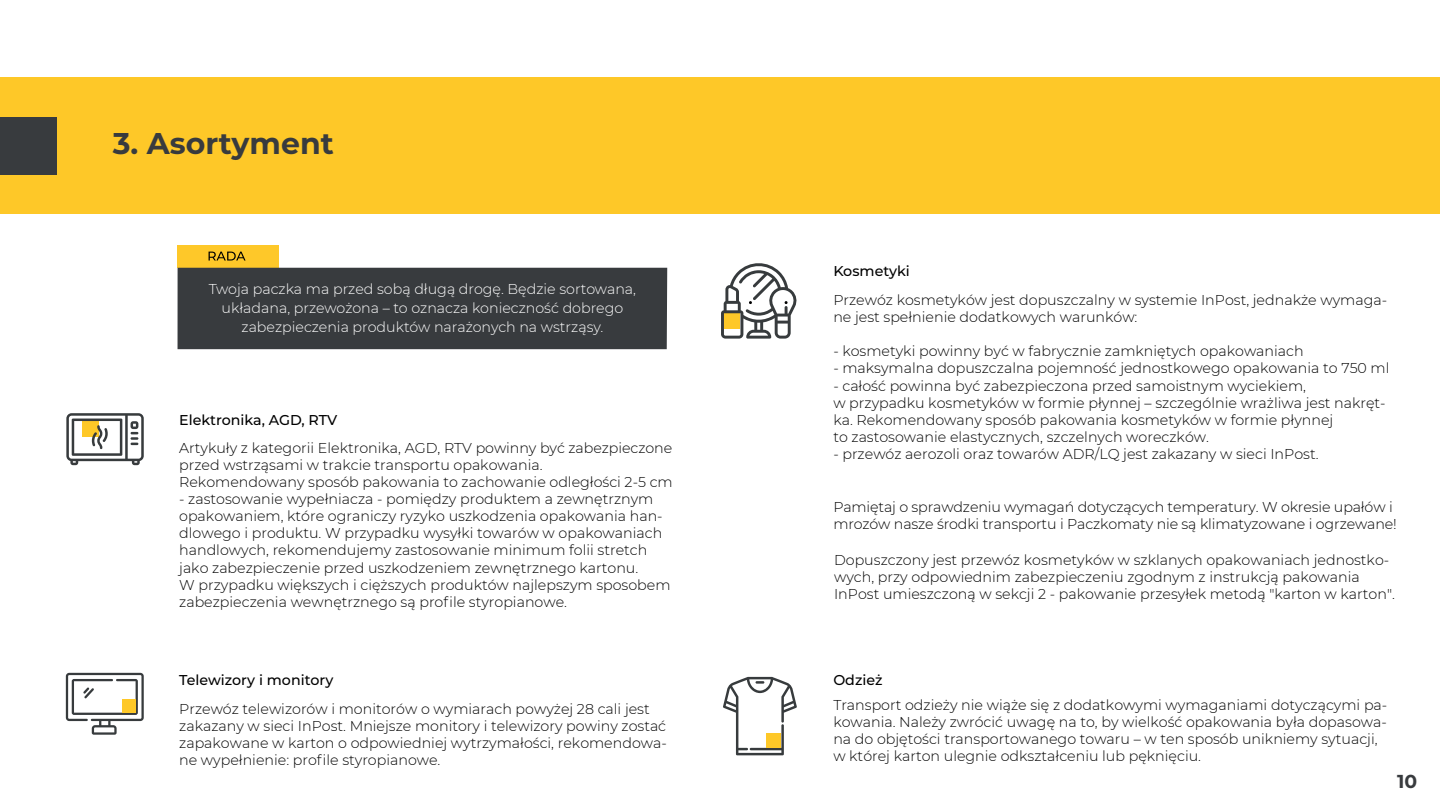
<style>
.page{position:relative;width:1440px;height:810px;background:#fff}
.page>*{position:absolute;margin:0;border:0;box-sizing:border-box;transform-origin:0 0}
.t1{font:700 30px "Montserrat";color:#383b3e}
.t2{font:700 18.75px "Montserrat";color:#383b3e}
.t3{font:300 14.25px/17.1px "Montserrat";color:#000001}
.t4{font:300 14.25px/18.8px "Montserrat";color:#fff;text-align:center}
.t5{font:500 14.25px "Montserrat";color:#000001}
</style>
<div class="page">
<div style="left:0;top:77px;width:1440px;height:137px;background:#fec828"></div>
<div style="left:0;top:117px;width:56px;height:57px;background:#383b3e"></div>
<svg style="left:721px;top:263px;width:76px;height:76px"></svg>
<svg style="left:66px;top:413px;width:78px;height:52px"></svg>
<svg style="left:66px;top:673px;width:78px;height:62px"></svg>
<div style="left:122px;top:699px;width:14px;height:14px;background:#fec828"></div>
<div style="left:178px;top:245px;width:101px;height:22px;background:#fec829"></div>
<svg style="left:209px;top:252px;width:37px;height:9px"></svg>
<div style="left:178px;top:268px;width:489px;height:81px;background:#383b3e"></div>
<svg style="left:723px;top:677px;width:74px;height:78px"></svg>
<div style="left:767px;top:733px;width:14px;height:15px;background:#fec828"></div>
<h1 class="t1" style="left:113px;top:122px;width:222px">3. Asortyment</h1>
<p class="t4" style="left:209px;top:279px;width:429px">Twoja paczka ma przed sobą długą drogę. Będzie sortowana, układana, przewożona – to oznacza konieczność dobrego zabezpieczenia produktów narażonych na wstrząsy.</p>
<p class="t5" style="left:179px;top:410px;width:160px">Elektronika, AGD, RTV</p>
<p class="t3" style="left:179px;top:439px;width:495px">Artykuły z kategorii Elektronika, AGD, RTV powinny być zabezpieczone przed wstrząsami w trakcie transportu opakowania.<br>Rekomendowany sposób pakowania to zachowanie odległości 2-5 cm</p>
<p class="t3" style="left:179px;top:490px;width:493px">- zastosowanie wypełniacza - pomiędzy produktem a zewnętrznym opakowaniem, które ograniczy ryzyko uszkodzenia opakowania han&shy;dlowego i produktu. W przypadku wysyłki towarów w opakowaniach handlowych, rekomendujemy zastosowanie minimum folii stretch jako zabezpieczenie przed uszkodzeniem zewnętrznego kartonu.<br>W przypadku większych i cięższych produktów najlepszym sposobem zabezpieczenia wewnętrznego są profile styropianowe.</p>
<p class="t5" style="left:179px;top:670px;width:156px">Telewizory i monitory</p>
<p class="t3" style="left:179px;top:699px;width:489px">Przewóz telewizorów i monitorów o wymiarach powyżej 28 cali jest zakazany w sieci InPost. Mniejsze monitory i telewizory powiny zostać zapakowane w karton o odpowiedniej wytrzymałości, rekomendowa&shy;ne wypełnienie: profile styropianowe.</p>
<p class="t5" style="left:833px;top:261px;width:78px">Kosmetyki</p>
<p class="t3" style="left:833px;top:291px;width:555px">Przewóz kosmetyków jest dopuszczalny w systemie InPost, jednakże wymaga&shy;ne jest spełnienie dodatkowych warunków:</p>
<p class="t3" style="left:833px;top:342px;width:472px">- kosmetyki powinny być w fabrycznie zamkniętych opakowaniach</p>
<p class="t3" style="left:833px;top:359px;width:558px">- maksymalna dopuszczalna pojemność jednostkowego opakowania to 750 ml</p>
<p class="t3" style="left:833px;top:377px;width:554px">- całość powinna być zabezpieczona przed samoistnym wyciekiem,<br>w przypadku kosmetyków w formie płynnej – szczególnie wrażliwa jest nakręt&shy;ka. Rekomendowany sposób pakowania kosmetyków w formie płynnej<br>to zastosowanie elastycznych, szczelnych woreczków.</p>
<p class="t3" style="left:833px;top:445px;width:487px">- przewóz aerozoli oraz towarów ADR/LQ jest zakazany w sieci InPost.</p>
<p class="t3" style="left:833px;top:498px;width:565px">Pamiętaj o sprawdzeniu wymagań dotyczących temperatury. W okresie upałów i mrozów nasze środki transportu i Paczkomaty nie są klimatyzowane i ogrzewane!</p>
<p class="t3" style="left:834px;top:551px;width:562px">Dopuszczony jest przewóz kosmetyków w szklanych opakowaniach jednostko&shy;wych, przy odpowiednim zabezpieczeniu zgodnym z instrukcją pakowania<br>InPost umieszczoną w sekcji 2 - pakowanie przesyłek metodą "karton w karton".</p>
<p class="t5" style="left:833px;top:670px;width:51px">Odzież</p>
<p class="t3" style="left:833px;top:696px;width:556px">Transport odzieży nie wiąże się z dodatkowymi wymaganiami dotyczącymi pa&shy;kowania. Należy zwrócić uwagę na to, by wielkość opakowania była dopasowa&shy;na do objętości transportowanego towaru – w ten sposób unikniemy sytuacji, w której karton ulegnie odkształceniu lub pęknięciu.</p>
<h2 class="t2" style="left:1397px;top:768px;width:22px">10</h2>
</div>
